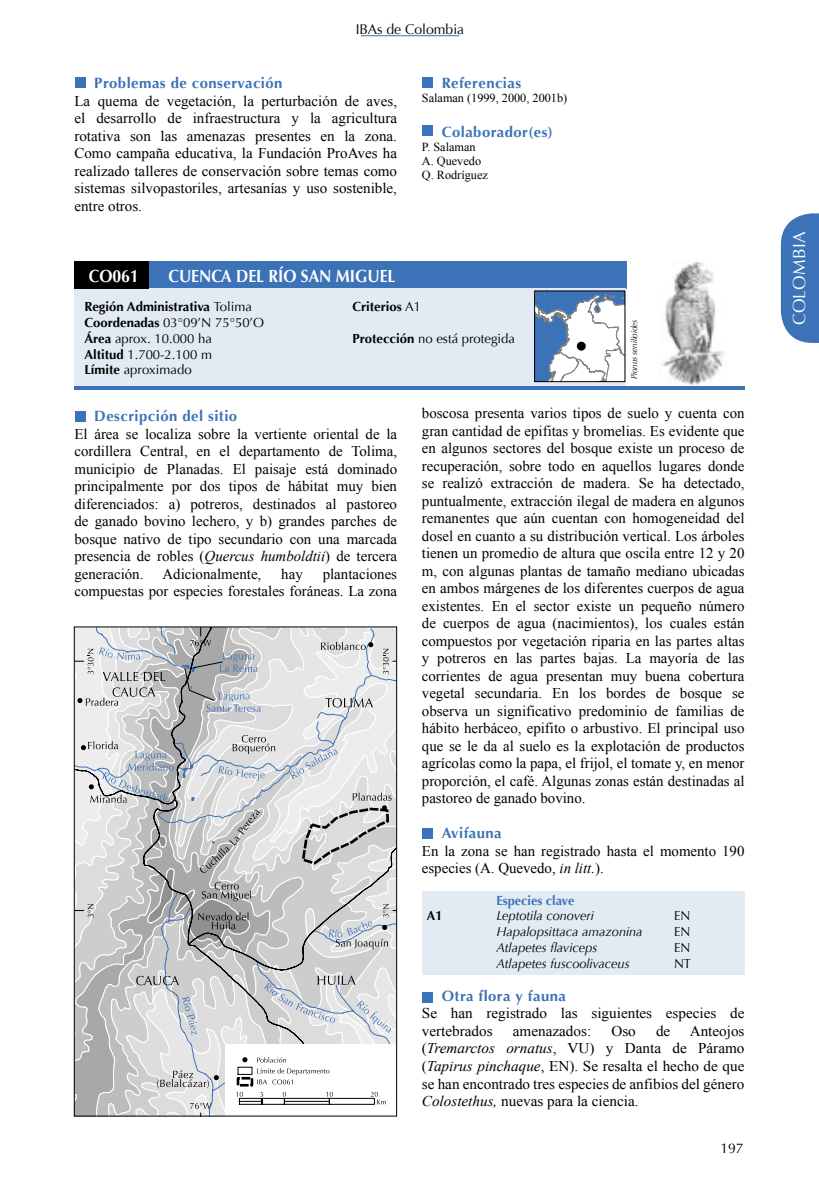
<style>
.page{position:relative;width:819px;height:1191px;background:#fff}
.page>*{position:absolute;margin:0;border:0;box-sizing:border-box;transform-origin:0 0}
.titulo1{font:700 17.5px "Optima";color:#fff;scale:.9 1}
.t1{font:17.5px "Optima";letter-spacing:.015em;color:#fff}
.t2{font:14.88px/17.5px "Times New Roman";color:#000;text-align:justify}
.titulo2{font:700 14.88px "Optima";letter-spacing:.03em;color:#3c72b7}
.t3{font:14px "Optima";color:#000}
.region-normal{font:13.12px/15.8px "Optima";color:#000}
.Especies_claves-normal{font:italic 13.12px "Optima";color:#000}
.region-normal-2{font:700 13.12px "Optima";color:#000}
.Especies_azul{font:700 13.12px "Optima";color:#3c72b7}
.Especies_claves-normal-2{font:13.12px "Optima";color:#000}
.Especies_claves-normal-3{font:700 13.12px "Optima";color:#000}
.referencias{font:12.25px "Times New Roman";color:#000}
.Especies_claves-normal-4{font:italic 8.75px "Optima";color:#000;scale:.9 1}
.s1{font-weight:400}
.s2{font-weight:700}
.s3{font-style:italic}
</style>
<div class="page">
<svg style="left:780px;top:213px;width:39px;height:130px;background:#5080be"></svg>
<hr style="left:361px;top:35px;width:98px;height:1px;background:#3c72b7">
<img style="left:662px;top:261px;width:62px;height:124px">
<div style="left:422px;top:891px;width:322px;height:84px;background:#e2eaf4"></div>
<div style="left:149px;top:261px;width:477px;height:28px;background:#3c72b7"></div>
<div style="left:74px;top:289px;width:552px;height:97px;background:#e2eaf4"></div>
<div style="left:74px;top:261px;width:75px;height:28px;background:#000"></div>
<hr style="left:74px;top:386px;width:670px;height:4px;background:#3c72b7">
<svg style="left:76px;top:628px;width:319px;height:486px;background:#d5d5d6"></svg>
<svg style="left:325px;top:698px;width:48px;height:9px"></svg>
<svg style="left:136px;top:976px;width:43px;height:9px"></svg>
<svg style="left:77px;top:687px;width:78px;height:19px"></svg>
<svg style="left:233px;top:735px;width:42px;height:19px"></svg>
<svg style="left:147px;top:810px;width:113px;height:133px;background:#b3b4b5"></svg>
<svg style="left:289px;top:749px;width:49px;height:30px"></svg>
<svg style="left:218px;top:766px;width:46px;height:15px"></svg>
<svg style="left:81px;top:741px;width:114px;height:62px;background:#bfc2c6"></svg>
<svg style="left:182px;top:652px;width:79px;height:60px;background:#b1b4b8"></svg>
<svg style="left:182px;top:996px;width:15px;height:39px"></svg>
<svg style="left:157px;top:1070px;width:62px;height:18px"></svg>
<svg style="left:300px;top:792px;width:91px;height:74px;background:#cbcbcb"></svg>
<svg style="left:321px;top:642px;width:52px;height:8px"></svg>
<svg style="left:264px;top:975px;width:127px;height:58px;background:#d2d5d8"></svg>
<svg style="left:190px;top:1102px;width:21px;height:12px"></svg>
<svg style="left:190px;top:628px;width:21px;height:18px"></svg>
<svg style="left:76px;top:904px;width:18px;height:13px"></svg>
<svg style="left:329px;top:904px;width:66px;height:45px;background:#cacdd0"></svg>
<svg style="left:76px;top:647px;width:89px;height:34px;background:#cdd0d2"></svg>
<svg style="left:383px;top:649px;width:12px;height:25px"></svg>
<div style="left:225px;top:1044px;width:171px;height:72px;background:#fff"></div>
<svg style="left:242px;top:1057px;width:5px;height:5px"></svg>
<svg style="left:257px;top:1057px;width:29px;height:5px"></svg>
<svg style="left:236px;top:1068px;width:150px;height:37px"></svg>
<svg style="left:536px;top:292px;width:87px;height:88px;background:#b0c2d8"></svg>
<div style="left:534px;top:290px;width:91px;height:92px;border:1px solid #000"></div>
<div style="left:576px;top:342px;width:9px;height:9px;background:#000;border-radius:50%"></div>
<div style="left:75px;top:78px;width:11px;height:10px;background:#3c72b7"></div>
<div style="left:422px;top:78px;width:10px;height:10px;background:#3c72b7"></div>
<div style="left:422px;top:126px;width:10px;height:10px;background:#3c72b7"></div>
<div style="left:422px;top:828px;width:11px;height:10px;background:#3c72b7"></div>
<div style="left:422px;top:991px;width:11px;height:11px;background:#3c72b7"></div>
<div style="left:75px;top:411px;width:10px;height:10px;background:#3c72b7"></div>
<div style="left:74px;top:626px;width:323px;height:490px;border:1px solid #000"></div>
<p class="t3" style="left:356px;top:21px;width:110px">IBAs de Colombia</p>
<p class="titulo2" style="left:94px;top:74px;width:190px">Problemas de conservación</p>
<p class="t2" style="left:74px;top:92px;width:324px">La quema de vegetación, la perturbación de aves, el desarrollo de infraestructura y la agricultura rotativa son las amenazas presentes en la zona.<br>Como campaña educativa, la Fundación ProAves ha realizado talleres de conservación sobre temas como sistemas silvopastoriles, artesanías y uso sostenible, entre otros.</p>
<p class="titulo2" style="left:441px;top:74px;width:81px">Referencias</p>
<p class="referencias" style="left:422px;top:91px;width:147px">Salaman (1999, 2000, 2001b)</p>
<p class="titulo2" style="left:441px;top:123px;width:113px">Colaborador(es)</p>
<p class="referencias" style="left:422px;top:140px;width:55px">P. Salaman</p>
<p class="referencias" style="left:422px;top:154px;width:61px">A. Quevedo</p>
<p class="referencias" style="left:422px;top:168px;width:68px">Q. Rodríguez</p>
<p class="titulo1" style="left:89px;top:265px;width:57px">CO061</p>
<p class="titulo1" style="left:168px;top:265px;width:254px">CUENCA DEL RÍO SAN MIGUEL</p>
<p class="region-normal-2" style="left:352px;top:299px;width:70px">Criterios <span class="s1">A1</span></p>
<p class="region-normal" style="left:352px;top:330px;width:164px"><span class="s2">Protección</span> no está protegida</p>
<p class="region-normal-2" style="left:84px;top:299px;width:169px">Región Administrativa <span class="s1">Tolima</span></p>
<p class="region-normal" style="left:84px;top:315px;width:181px"><span class="s2">Coordenadas</span> 03°09’N 75°50’O<br><span class="s2">Área</span> aprox. 10.000 ha</p>
<p class="region-normal" style="left:84px;top:346px;width:129px"><span class="s2">Altitud</span> 1.700-2.100 m</p>
<p class="region-normal" style="left:84px;top:362px;width:109px"><span class="s2">Límite</span> aproximado</p>
<p class="Especies_claves-normal-4" style="left:629px;top:379px;width:68px;rotate:-90deg">Pionus senilioides</p>
<p class="titulo2" style="left:94px;top:408px;width:144px">Descripción del sitio</p>
<p class="t2" style="left:74px;top:425px;width:324px">El área se localiza sobre la vertiente oriental de la cordillera Central, en el departamento de Tolima, municipio de Planadas. El paisaje está dominado principalmente por dos tipos de hábitat muy bien diferenciados: a) potreros, destinados al pastoreo de ganado bovino lechero, y b) grandes parches de bosque nativo de tipo secundario con una marcada presencia de robles (<span class="s3">Quercus humboldtii</span>) de tercera generación.</p>
<p class="t2" style="left:74px;top:565px;width:324px;text-align:right">plantaciones<br>compuestas por especies forestales foráneas. La zona</p>
<p class="t2" style="left:162px;top:565px;width:100px">Adicionalmente,</p>
<p class="t2" style="left:281px;top:565px;width:23px">hay</p>
<p class="t2" style="left:422px;top:404px;width:324px">boscosa presenta varios tipos de suelo y cuenta con gran cantidad de epifitas y bromelias. Es evidente que en algunos sectores del bosque existe un proceso de recuperación, sobre todo en aquellos lugares donde se realizó extracción de madera. Se ha detectado, puntualmente, extracción ilegal de madera en algunos remanentes que aún cuentan con homogeneidad del dosel en cuanto a su distribución vertical. Los árboles tienen un promedio de altura que oscila entre 12 y 20 m, con algunas plantas de tamaño mediano ubicadas en ambos márgenes de los diferentes cuerpos de agua existentes. En el sector existe un pequeño número de cuerpos de agua (nacimientos), los cuales están compuestos por vegetación riparia en las partes altas y potreros en las partes bajas. La mayoría de las corrientes de agua presentan muy buena cobertura vegetal secundaria. En los bordes de bosque se observa un significativo predominio de familias de hábito herbáceo, epifito o arbustivo. El principal uso que se le da al suelo es la explotación de productos agrícolas como la papa, el frijol, el tomate y, en menor proporción, el café. Algunas zonas están destinadas al pastoreo de ganado bovino.</p>
<p class="titulo2" style="left:441px;top:824px;width:61px">Avifauna</p>
<p class="t2" style="left:422px;top:841px;width:324px">En la zona se han registrado hasta el momento 190 especies (A. Quevedo, <span class="s3">in litt.</span>).</p>
<p class="Especies_azul" style="left:496px;top:892px;width:79px">Especies clave</p>
<p class="Especies_claves-normal-3" style="left:427px;top:908px;width:17px">A1</p>
<p class="Especies_claves-normal" style="left:496px;top:908px;width:99px">Leptotila conoveri</p>
<p class="Especies_claves-normal-2" style="left:674px;top:908px;width:18px">EN</p>
<p class="Especies_claves-normal" style="left:496px;top:924px;width:148px">Hapalopsittaca amazonina</p>
<p class="Especies_claves-normal-2" style="left:674px;top:924px;width:18px">EN</p>
<p class="Especies_claves-normal" style="left:496px;top:939px;width:102px">Atlapetes flaviceps</p>
<p class="Especies_claves-normal-2" style="left:674px;top:940px;width:18px">EN</p>
<p class="Especies_claves-normal" style="left:496px;top:955px;width:135px">Atlapetes fuscoolivaceus</p>
<p class="Especies_claves-normal-2" style="left:674px;top:955px;width:18px">NT</p>
<p class="titulo2" style="left:441px;top:987px;width:126px">Otra flora y fauna</p>
<p class="t2" style="left:422px;top:1004px;width:324px">Se han registrado las siguientes especies de vertebrados</p>
<p class="t2" style="left:422px;top:1022px;width:324px;text-indent:268px">Anteojos (<span class="s3">Tremarctos ornatus</span>, VU) y Danta de Páramo (<span class="s3">Tapirus pinchaque</span>, EN). Se resalta el hecho de que se han encontrado tres especies de anfibios del género <span class="s3">Colostethus,</span> nuevas para la ciencia.</p>
<p class="t2" style="left:513px;top:1022px;width:80px">amenazados:</p>
<p class="t2" style="left:611px;top:1022px;width:26px">Oso</p>
<p class="t2" style="left:656px;top:1022px;width:16px">de</p>
<p class="t3" style="left:720px;top:1139px;width:25px">197</p>
<p class="t1" style="left:789px;top:325px;width:96px;rotate:-90deg">COLOMBIA</p>
</div>
